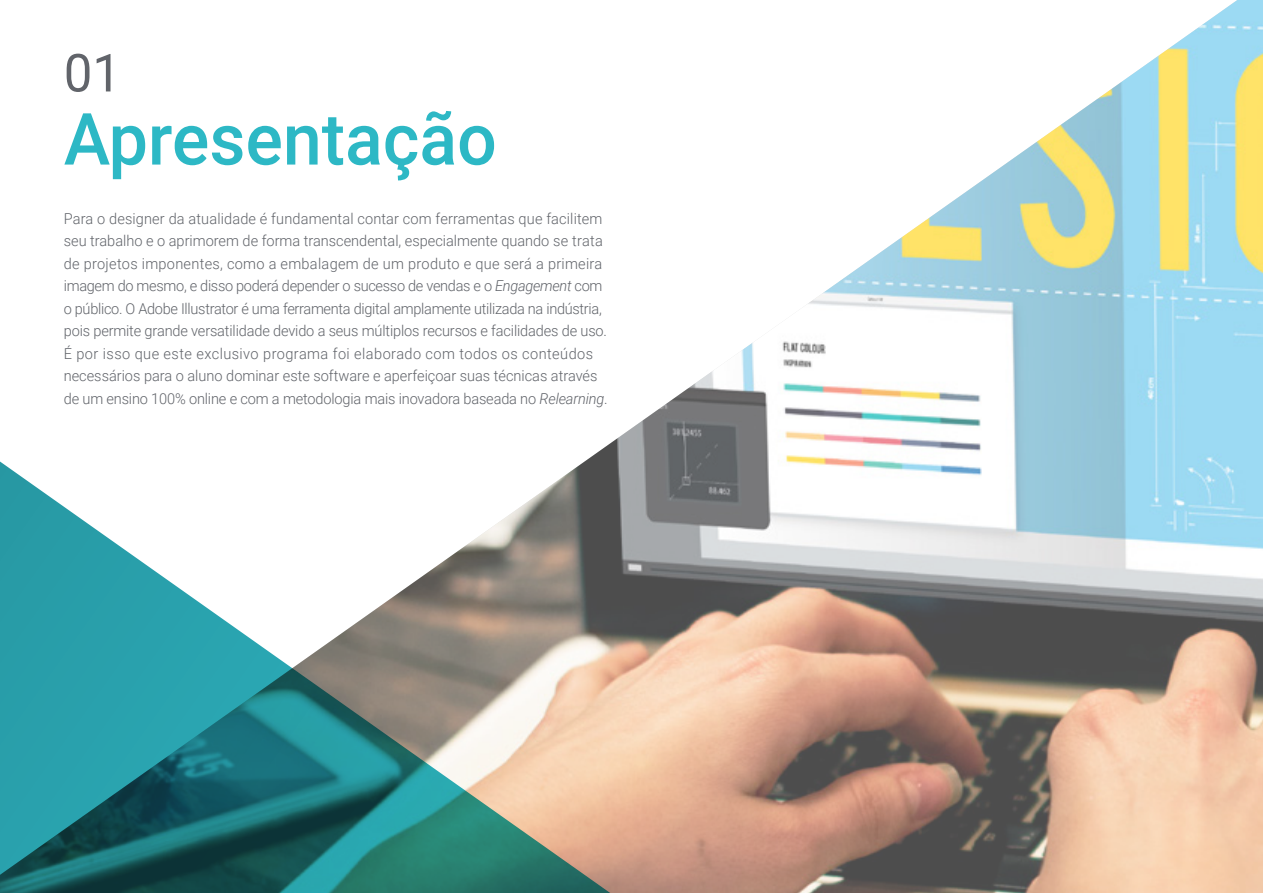
<style>
.page{position:relative;width:1263px;height:893px;background:#fff}
.page>*{position:absolute;margin:0;border:0;box-sizing:border-box;transform-origin:0 0}
.t1{font:500 72px "Roboto";color:#2db8c5}
.t2{font:52.5px "Roboto";color:#61646a}
.t3{font:300 15px/22.5px "Roboto";color:#61646a}
.s1{font-style:italic}
</style>
<div class="page">
<img style="left:606px;top:0;width:657px;height:893px">
<svg style="left:0;top:446px;width:640px;height:447px"></svg>
<h2 class="t2" style="left:64px;top:36px;width:59px">01</h2>
<h1 class="t1" style="left:64px;top:89px;width:435px">Apresentação</h1>
<p class="t3" style="left:64px;top:207px;width:545px">Para o designer da atualidade é fundamental contar com ferramentas que facilitem seu trabalho e o aprimorem de forma transcendental, especialmente quando se trata de projetos imponentes, como a embalagem de um produto e que será a primeira imagem do mesmo, e disso poderá depender o sucesso de vendas e o <span class="s1">Engagement</span> com o público. O Adobe Illustrator é uma ferramenta digital amplamente utilizada na indústria, pois permite grande versatilidade devido a seus múltiplos recursos e facilidades de uso.<br>É por isso que este exclusivo programa foi elaborado com todos os conteúdos necessários para o aluno dominar este software e aperfeiçoar suas técnicas através de um ensino 100% online e com a metodologia mais inovadora baseada no <span class="s1">Relearning</span>.</p>
</div>
